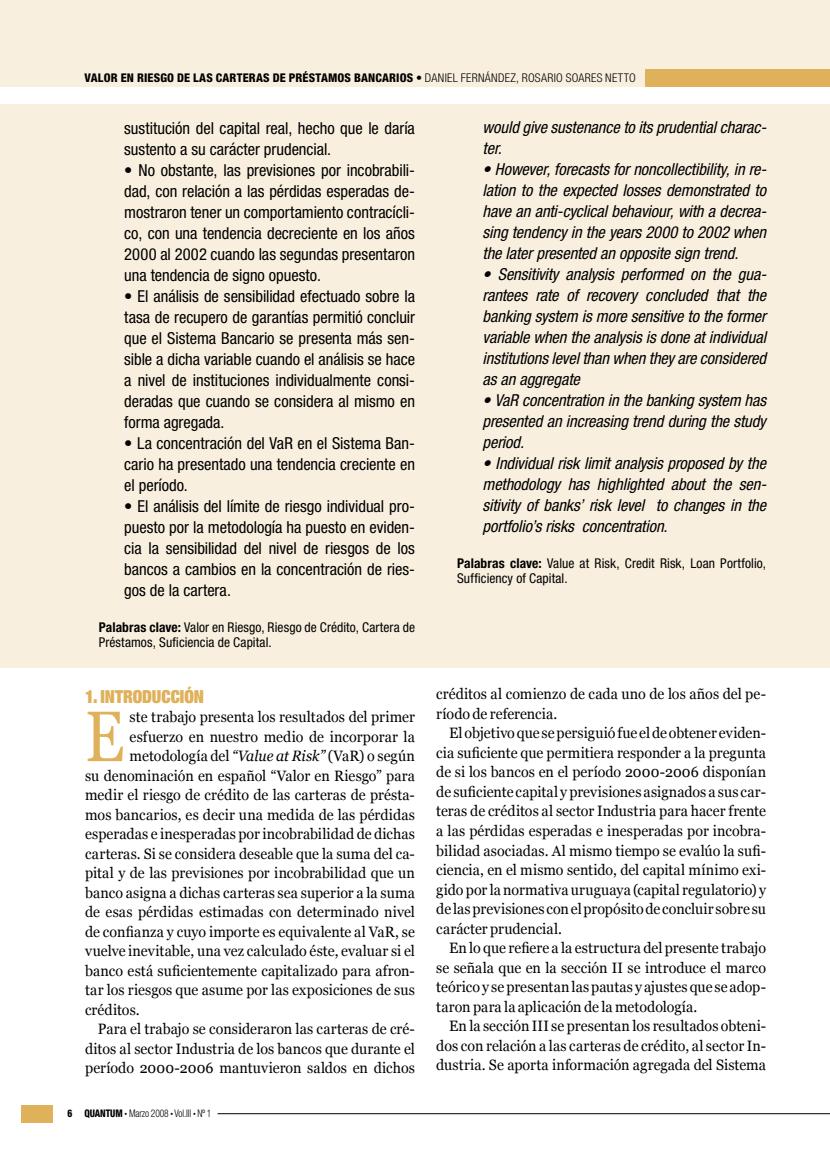
<style>
.page{position:relative;width:830px;height:1149px;background:#fff}
.page>*{position:absolute;margin:0;border:0;box-sizing:border-box;transform-origin:0 0}
.t1{font:71.25px "Georgia";color:#dfb15b;scale:.84 1}
.t2{font:900 expanded 18px "Helvetica Neue LT";letter-spacing:-.005em;color:#dfb15b;scale:.95 1}
.t3{font:condensed 16.5px/21px "Helvetica Neue LT";letter-spacing:-.005em;color:#000;text-align:justify}
.t4{font:italic condensed 16.5px/21px "Helvetica Neue LT";letter-spacing:-.005em;color:#000;text-align:justify}
.t5{font:15px/19.5px "Georgia";letter-spacing:.005em;color:#000;text-align:justify;scale:.95 1}
.t6{font:condensed 13.5px/15px "Helvetica Neue LT";letter-spacing:.005em;color:#000}
.t7{font:800 condensed 12px "Helvetica Neue LT";letter-spacing:.015em;color:#000}
.t8{font:300 condensed 10.5px "Helvetica Neue LT";letter-spacing:-.01em;color:#000;scale:.9 1}
.s1{font-weight:300}
.s2{font-weight:700}
.s3{font-style:italic}
.s4{font-weight:800}
.s5{font-weight:200;font-stretch:normal;font-size:6px}
</style>
<div class="page">
<div style="left:21px;top:1104px;width:32px;height:17px;background:#dfb15b"></div>
<hr style="left:217px;top:1113px;width:612px;height:1px;background:#000">
<div style="left:0;top:0;width:829px;height:86px;background:#f9efde"></div>
<div style="left:644px;top:69px;width:185px;height:17px;background:#dfb15b"></div>
<div style="left:0;top:103px;width:829px;height:564px;background:#f9efde"></div>
<p class="t7" style="left:85px;top:70px;width:552px">VALOR EN RIESGO DE LAS CARTERAS DE PRÉSTAMOS BANCARIOS <span class="s1">• DANI EL FERNÁND EZ, ROSARIO SOARES NETTO</span></p>
<p class="t3" style="left:124px;top:117px;width:292px">sustitución del capital real, hecho que le daría sustento a su carácter prudencial.</p>
<p class="t3" style="left:124px;top:159px;width:292px">• No obstante, las previsiones por incobrabili&shy;dad, con relación a las pérdidas esperadas de&shy;mostraron tener un comportamiento contracícli&shy;co, con una tendencia decreciente en los años 2000 al 2002 cuando las segundas presentaron una tendencia de signo opuesto.</p>
<p class="t3" style="left:124px;top:285px;width:292px">• El análisis de sensibilidad efectuado sobre la tasa de recupero de garantías permitió concluir que el Sistema Bancario se presenta más sen&shy;sible a dicha variable cuando el análisis se hace a nivel de instituciones individualmente consi&shy;deradas que cuando se considera al mismo en forma agregada.</p>
<p class="t3" style="left:124px;top:432px;width:292px">• La concentración del VaR en el Sistema Ban&shy;cario ha presentado una tendencia creciente en el período.</p>
<p class="t3" style="left:124px;top:495px;width:292px">• El análisis del límite de riesgo individual pro&shy;puesto por la metodología ha puesto en eviden&shy;cia la sensibilidad del nivel de riesgos de los bancos a cambios en la concentración de ries&shy;gos de la cartera.</p>
<p class="t6" style="left:99px;top:619px;width:317px"><span class="s2">Palabras clave:</span> Valor en Riesgo, Riesgo de Crédito, Cartera de<br>Préstamos, Suficiencia de Capital.</p>
<p class="t2" style="left:85px;top:684px;width:126px">1. INTRODUCCIÓN</p>
<h1 class="t1" style="left:85px;top:696px;width:48px">E</h1>
<p class="t5" style="left:130px;top:707px;width:302px">ste trabajo presenta los resultados del primer</p>
<p class="t4" style="left:482px;top:116px;width:285px">would give sustenance to its prudential charac&shy;ter.</p>
<p class="t4" style="left:482px;top:158px;width:285px">• However, forecasts for noncollectibility, in re&shy;lation to the expected losses demonstrated to have an anti-cyclical behaviour, with a decrea&shy;sing tendency in the years 2000 to 2002 when the later presented an opposite sign trend.</p>
<p class="t4" style="left:482px;top:263px;width:285px">• Sensitivity analysis performed on the gua&shy;rantees rate of recovery concluded that the banking system is more sensitive to the former variable when the analysis is done at individual institutions level than when they are considered as an aggregate</p>
<p class="t4" style="left:482px;top:389px;width:285px">• VaR concentration in the banking system has presented an increasing trend during the study period.</p>
<p class="t4" style="left:482px;top:452px;width:285px">• Individual risk limit analysis proposed by the methodology has highlighted about the sen&shy;sitivity of banks’ risk level to changes in the portfolio’s risks concentration.</p>
<p class="t6" style="left:457px;top:556px;width:310px"><span class="s2">Palabras clave:</span> Value at Risk, Credit Risk, Loan Portfolio,<br>Sufficiency of Capital.</p>
<p class="t5" style="left:436px;top:684px;width:348px">créditos al comienzo de cada uno de los años del pe&shy;ríodo de referencia.</p>
<p class="t5" style="left:436px;top:723px;width:348px;text-indent:13px">El objetivo que se persiguió fue el de obtener eviden&shy;cia suficiente que permitiera responder a la pregunta de si los bancos en el período 2000-2006 disponían de suficiente capital y previsiones asignados a sus car&shy;teras de créditos al sector Industria para hacer frente a las pérdidas esperadas e inesperadas por incobra&shy;bilidad asociadas. Al mismo tiempo se evalúo la sufi&shy;ciencia, en el mismo sentido, del capital mínimo exi&shy;gido por la normativa uruguaya (capital regulatorio) y de las previsiones con el propósito de concluir sobre su carácter prudencial.</p>
<p class="t5" style="left:436px;top:937px;width:348px;text-indent:13px">En lo que refiere a la estructura del presente trabajo se señala que en la sección II se introduce el marco teórico y se presentan las pautas y ajustes que se adop&shy;taron para la aplicación de la metodología.</p>
<p class="t5" style="left:436px;top:1015px;width:348px;text-indent:13px">En la sección III se presentan los resultados obteni&shy;dos con relación a las carteras de crédito, al sector In&shy;dustria. Se aporta información agregada del Sistema</p>
<p class="t5" style="left:130px;top:726px;width:301px">esfuerzo en nuestro medio de incorporar la</p>
<p class="t5" style="left:130px;top:746px;width:302px">metodología del <span class="s3">“Value at Risk”</span> (VaR) o según</p>
<p class="t5" style="left:85px;top:765px;width:348px">su denominación en español “Valor en Riesgo” para</p>
<p class="t5" style="left:85px;top:785px;width:348px">medir el riesgo de crédito de las carteras de présta-</p>
<p class="t5" style="left:85px;top:804px;width:348px">mos bancarios, es decir una medida de las pérdidas</p>
<p class="t5" style="left:85px;top:824px;width:348px">esperadas e inesperadas por incobrabilidad de dichas</p>
<p class="t5" style="left:85px;top:843px;width:348px">carteras. Si se considera deseable que la suma del ca-</p>
<p class="t5" style="left:85px;top:863px;width:348px">pital y de las previsiones por incobrabilidad que un</p>
<p class="t5" style="left:85px;top:882px;width:348px">banco asigna a dichas carteras sea superior a la suma</p>
<p class="t5" style="left:85px;top:902px;width:348px">de esas pérdidas estimadas con determinado nivel</p>
<p class="t5" style="left:85px;top:921px;width:348px">de confianza y cuyo importe es equivalente al VaR, se</p>
<p class="t5" style="left:85px;top:941px;width:348px">vuelve inevitable, una vez calculado éste, evaluar si el</p>
<p class="t5" style="left:85px;top:960px;width:348px">banco está suficientemente capitalizado para afron-</p>
<p class="t5" style="left:85px;top:980px;width:348px">tar los riesgos que asume por las exposiciones de sus</p>
<p class="t5" style="left:85px;top:999px;width:59px">créditos.</p>
<p class="t5" style="left:98px;top:1019px;width:335px">Para el trabajo se consideraron las carteras de cré-</p>
<p class="t5" style="left:85px;top:1038px;width:348px">ditos al sector Industria de los bancos que durante el</p>
<p class="t5" style="left:85px;top:1058px;width:348px">período 2000-2006 mantuvieron saldos en dichos</p>
<p class="t8" style="left:84px;top:1106px;width:142px"><span class="s4">QUANTUM</span> <span class="s5">•</span> MARZO 2008 <span class="s5">•</span> VOL.III <span class="s5">•</span> Nº 1</p>
</div>
